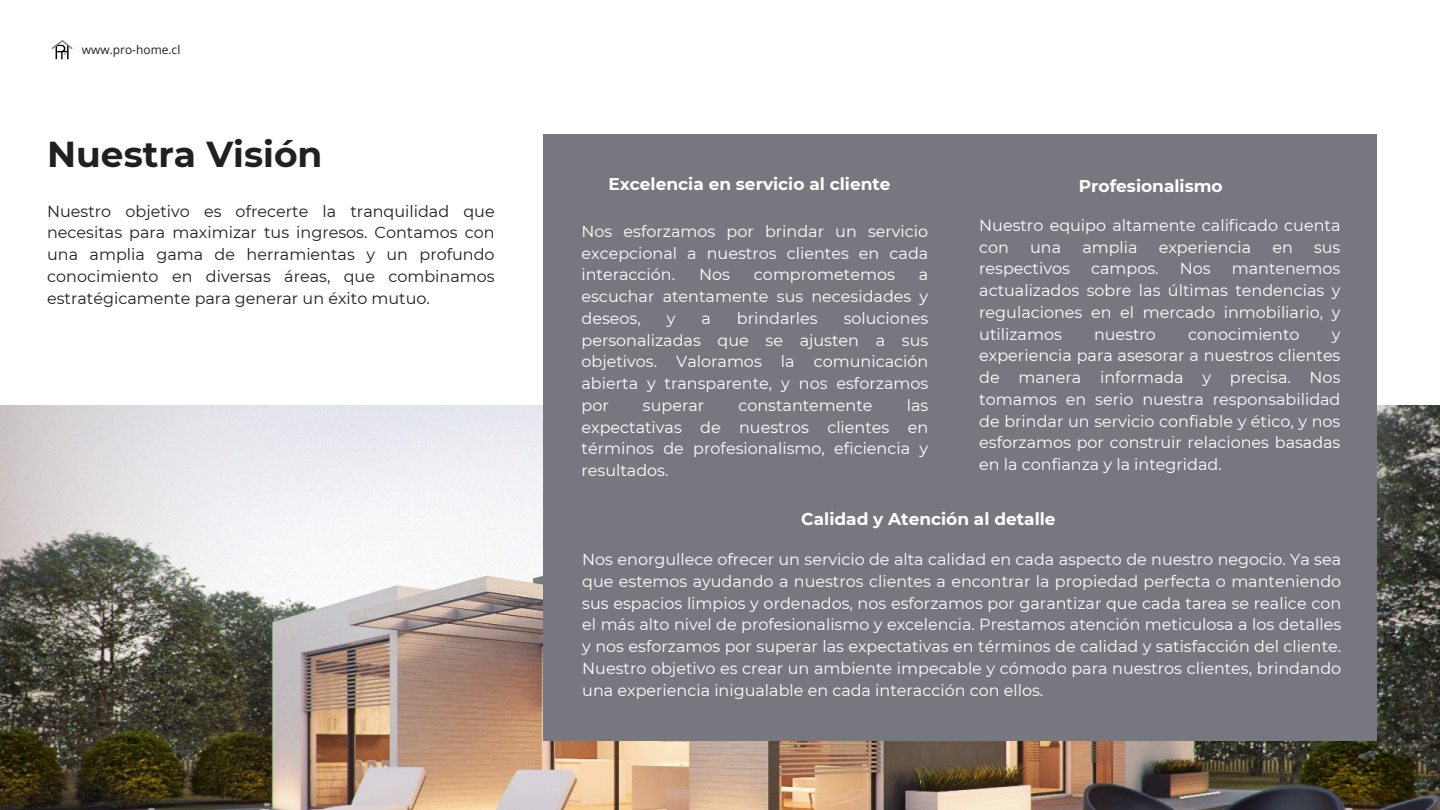
<style>
.page{position:relative;width:1440px;height:810px;background:#fff}
.page>*{position:absolute;margin:0;border:0;box-sizing:border-box;transform-origin:0 0}
.t1{font:700 36px "Montserrat";color:#1f2020}
.t2{font:700 17px "Montserrat";color:#fff}
.t3{font:16px/21.8px "Montserrat";color:#fff;text-align:justify}
.t4{font:16px/21.8px "Montserrat";color:#1f2020;text-align:justify}
.t5{font:12px "Open Sans";color:#1f2020}
</style>
<div class="page">
<img style="left:0;top:405px;width:1440px;height:405px">
<div style="left:543px;top:134px;width:834px;height:606px;background:#77777f"></div>
<img style="left:52px;top:40px;width:20px;height:19px">
<h3 class="t5" style="left:82px;top:41px;width:100px">www.pro-home.cl</h3>
<h3 class="t1" style="left:47px;top:132px;width:277px">Nuestra Visión</h3>
<h2 class="t4" style="left:47px;top:200px;width:449px">Nuestro objetivo es ofrecerte la tranquilidad que necesitas para maximizar tus ingresos. Contamos con una amplia gama de herramientas y un profundo conocimiento en diversas áreas, que combinamos estratégicamente para generar un éxito mutuo.</h2>
<p class="t2" style="left:608px;top:173px;width:284px">Excelencia en servicio al cliente</p>
<p class="t3" style="left:582px;top:220px;width:348px">Nos esforzamos por brindar un servicio excepcional a nuestros clientes en cada interacción.</p>
<p class="t3" style="left:699px;top:264px;width:32px">Nos</p>
<p class="t3" style="left:754px;top:264px;width:142px">comprometemos</p>
<p class="t3" style="left:582px;top:264px;width:348px;text-indent:337px">a escuchar atentamente sus necesidades y deseos,</p>
<p class="t3" style="left:582px;top:307px;width:348px;text-indent:262px">soluciones personalizadas que se ajusten a sus objetivos. Valoramos la comunicación abierta y transparente, y nos esforzamos por</p>
<p class="t3" style="left:667px;top:307px;width:10px">y</p>
<p class="t3" style="left:701px;top:307px;width:11px">a</p>
<p class="t3" style="left:737px;top:307px;width:82px">brindarles</p>
<p class="t3" style="left:582px;top:394px;width:348px;text-indent:325px">las expectativas de nuestros clientes en términos de profesionalismo, eficiencia y resultados.</p>
<p class="t3" style="left:643px;top:394px;width:63px">superar</p>
<p class="t3" style="left:738px;top:394px;width:136px">constantemente</p>
<h2 class="t2" style="left:1079px;top:176px;width:145px">Profesionalismo</h2>
<h1 class="t3" style="left:979px;top:214px;width:363px">Nuestro equipo altamente calificado cuenta con</h1>
<h1 class="t3" style="left:1030px;top:236px;width:33px">una</h1>
<h1 class="t3" style="left:1082px;top:236px;width:57px">amplia</h1>
<h1 class="t3" style="left:1159px;top:236px;width:94px">experiencia</h1>
<h1 class="t3" style="left:1272px;top:236px;width:22px">en</h1>
<h1 class="t3" style="left:1314px;top:236px;width:28px">sus</h1>
<h1 class="t3" style="left:979px;top:258px;width:92px">respectivos</h1>
<h1 class="t3" style="left:1091px;top:258px;width:69px">campos.</h1>
<h1 class="t3" style="left:1180px;top:258px;width:32px">Nos</h1>
<h1 class="t3" style="left:979px;top:258px;width:363px;text-indent:253px">mantenemos actualizados sobre las últimas tendencias y regulaciones en el mercado inmobiliario, y utilizamos</h1>
<h1 class="t3" style="left:1094px;top:323px;width:64px">nuestro</h1>
<h1 class="t3" style="left:1188px;top:323px;width:113px">conocimiento</h1>
<h1 class="t3" style="left:979px;top:323px;width:363px;text-indent:353px">y experiencia para asesorar a nuestros clientes de manera informada y precisa. Nos tomamos en serio nuestra responsabilidad de brindar un servicio confiable y ético, y nos esforzamos por construir relaciones basadas en la confianza y la integridad.</h1>
<h3 class="t2" style="left:801px;top:508px;width:256px">Calidad y Atención al detalle</h3>
<h2 class="t3" style="left:582px;top:548px;width:760px">Nos enorgullece ofrecer un servicio de alta calidad en cada aspecto de nuestro negocio. Ya sea que estemos ayudando a nuestros clientes a encontrar la propiedad perfecta o manteniendo sus espacios limpios y ordenados, nos esforzamos por garantizar que cada tarea se realice con el más alto nivel de profesionalismo y excelencia. Prestamos atención meticulosa a los detalles y nos esforzamos por superar las expectativas en términos de calidad y satisfacción del cliente.<br>Nuestro objetivo es crear un ambiente impecable y cómodo para nuestros clientes, brindando una experiencia inigualable en cada interacción con ellos.</h2>
</div>
